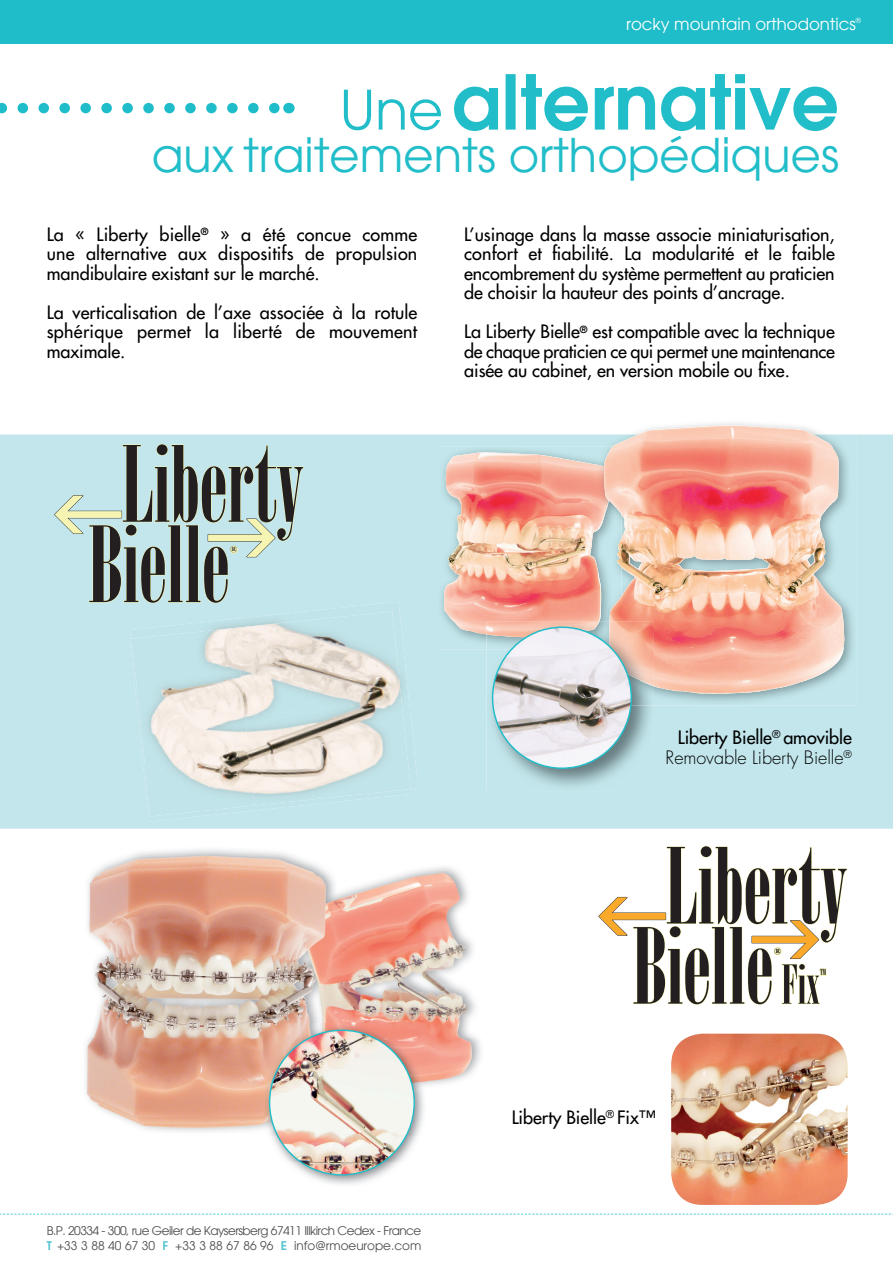
<style>
.page{position:relative;width:893px;height:1263px;background:#fff}
.page>*{position:absolute;margin:0;border:0;box-sizing:border-box;transform-origin:0 0}
.t1{font:104.55px/80.4px "Onyx";color:#231f20}
.t2{font:104.25px/80.1px "Onyx";color:#231f20}
.t3{font:600 75px "Avant Garde";color:#21bdc9}
.t4{font:53.4px "Onyx";color:#231f20}
.t5{font:46.5px "Avant Garde";color:#21bdc9}
.t6{font:18px/19.5px "Futura";letter-spacing:-.005em;color:#000001;text-align:justify}
.t7{font:300 18px/20px "Futura";letter-spacing:-.005em;color:#000001;text-align:right}
.t8{font:16.5px "Avant Garde";color:#fff}
.t9{font:13.35px "Onyx";color:#231f20}
.t10{font:13.35px "Onyx";color:#3b3c3e}
.t11{font:12px/14.4px "Avant Garde";letter-spacing:-.045em;color:#4b4c4d}
.t12{font:8.4px "Onyx";color:#231f20}
.t13{font:7.05px "Avant Garde";color:#fff}
.s1{font-weight:400;font-size:54px}
.s2{font-weight:600;color:#54c5d0}
.s3{font-weight:400}
</style>
<div class="page">
<svg style="left:0;top:434px;width:893px;height:395px;background:#d0d3d1"></svg>
<img style="left:671px;top:1034px;width:177px;height:171px">
<img style="left:438px;top:446px;width:48px;height:203px">
<img style="left:446px;top:452px;width:35px;height:88px">
<img style="left:699px;top:423px;width:121px;height:11px">
<img style="left:812px;top:434px;width:27px;height:136px">
<img style="left:598px;top:446px;width:24px;height:175px">
<img style="left:598px;top:465px;width:11px;height:162px">
<img style="left:630px;top:554px;width:184px;height:17px">
<img style="left:604px;top:425px;width:130px;height:69px">
<img style="left:486px;top:649px;width:168px;height:142px">
<img style="left:486px;top:637px;width:7px;height:12px">
<img style="left:486px;top:621px;width:112px;height:16px">
<img style="left:631px;top:686px;width:23px;height:20px">
<img style="left:609px;top:621px;width:45px;height:65px">
<img style="left:493px;top:627px;width:138px;height:141px">
<div style="left:131px;top:602px;width:287px;height:187px;background:#c2e6eb"></div>
<img style="left:130px;top:639px;width:72px;height:182px">
<div style="left:255px;top:805px;width:156px;height:11px;background:#c2e6eb"></div>
<img style="left:236px;top:611px;width:165px;height:89px">
<img style="left:132px;top:628px;width:118px;height:144px">
<img style="left:245px;top:700px;width:166px;height:105px">
<img style="left:146px;top:761px;width:109px;height:55px">
<img style="left:88px;top:849px;width:388px;height:189px">
<img style="left:85px;top:1038px;width:178px;height:94px">
<img style="left:426px;top:1038px;width:55px;height:48px">
<img style="left:263px;top:1024px;width:163px;height:161px">
<img style="left:270px;top:1030px;width:144px;height:145px;border-radius:72px">
<div style="left:0;top:0;width:893px;height:44px;background:#1ebdc9"></div>
<svg style="left:0;top:103px;width:278px;height:10px"></svg>
<svg style="left:0;top:1214px;width:893px;height:1px"></svg>
<svg style="left:598px;top:845px;width:250px;height:160px"></svg>
<svg style="left:53px;top:443px;width:252px;height:161px;background:#c4e5e4"></svg>
<p class="t8" style="left:626px;top:14px;width:231px">rocky mountain orthodontics</p>
<p class="t13" style="left:856px;top:16px;width:7px">®</p>
<h3 class="t3" style="left:340px;top:52px;width:501px"><span class="s1">Une</span> alternative</h3>
<h3 class="t5" style="left:152px;top:127px;width:689px">aux traitements orthopédiques</h3>
<p class="t6" style="left:47px;top:224px;width:372px">La « Liberty bielle<sup>®</sup> » a été concue comme une alternative aux dispositifs de propulsion mandibulaire existant sur le marché.</p>
<p class="t6" style="left:47px;top:302px;width:372px">La verticalisation de l’axe associée à la rotule sphérique permet la liberté de mouvement maximale.</p>
<h1 class="t1" style="left:89px;top:444px;width:216px;text-indent:33px">Liberty<br>Bielle</h1>
<p class="t10" style="left:230px;top:543px;width:9px">®</p>
<p class="t6" style="left:464px;top:224px;width:372px">L’usinage dans la masse associe miniaturisation, confort et fiabilité. La modularité et le faible encombrement du système permettent au praticien de choisir la hauteur des points d’ancrage.</p>
<p class="t6" style="left:464px;top:322px;width:372px">La Liberty Bielle<sup>®</sup> est compatible avec la technique de chaque praticien ce qui permet une maintenance aisée au cabinet, en version mobile ou fixe.</p>
<p class="t11" style="left:47px;top:1224px;width:376px">B.P. 20334 - 300, rue Geiler de Kaysersberg 67411 Illkirch Cedex - France<br><span class="s2">T</span> +33 3 88 40 67 30 <span class="s2">F</span> +33 3 88 67 86 96 <span class="s2">E</span> info@rmoeurope.com</p>
<p class="t7" style="left:666px;top:727px;width:188px"><span class="s3">Liberty Bielle</span><sup>®</sup> <span class="s3">amovible<br></span>Removable Liberty Bielle<sup>®</sup></p>
<h2 class="t2" style="left:633px;top:846px;width:216px;text-indent:33px">Liberty<br>Bielle</h2>
<p class="t9" style="left:774px;top:944px;width:9px">®</p>
<h3 class="t4" style="left:782px;top:954px;width:40px">Fix</h3>
<p class="t12" style="left:820px;top:967px;width:8px">TM</p>
<p class="t6" style="left:512px;top:1107px;width:146px">Liberty Bielle<sup>®</sup> Fix™</p>
</div>
